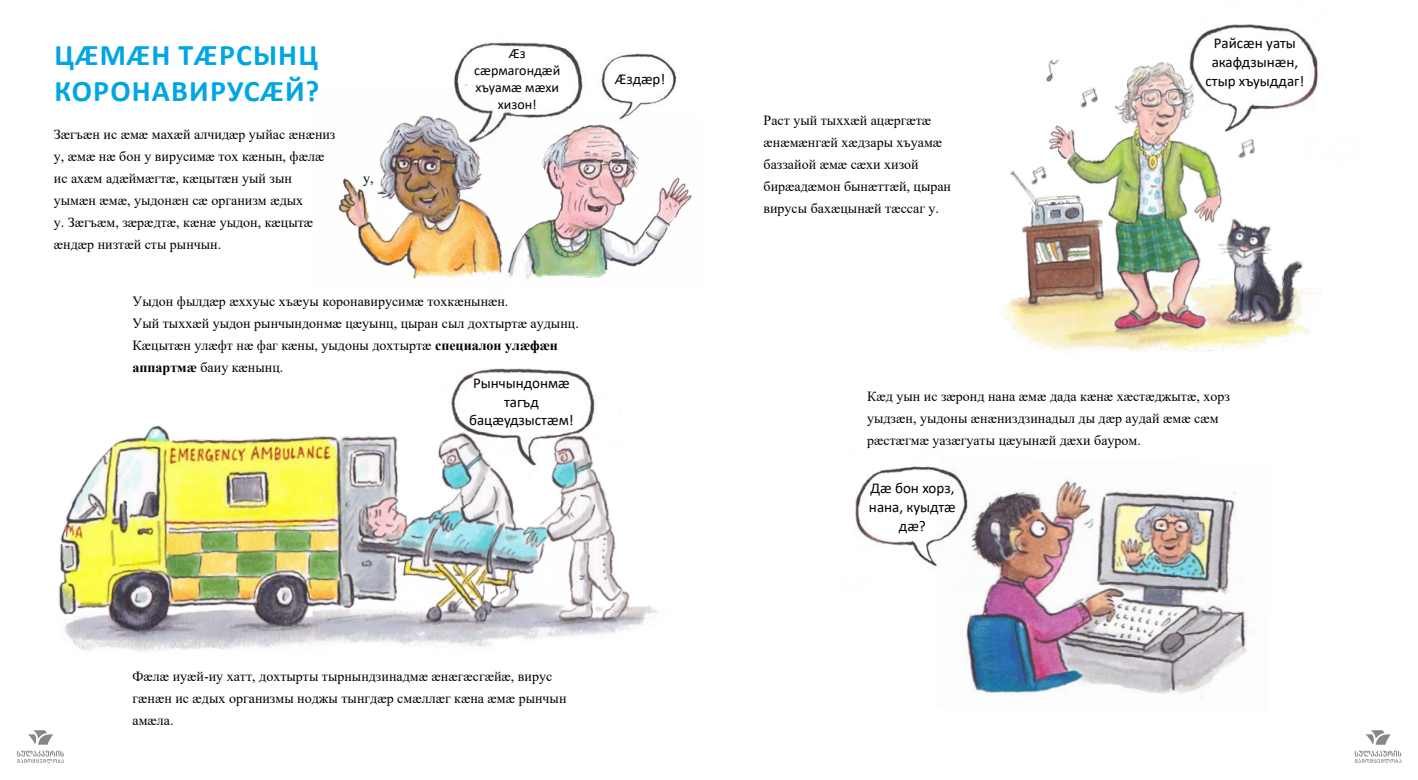
<style>
.page{position:relative;width:1418px;height:780px;background:#fff}
.page>*{position:absolute;margin:0;border:0;box-sizing:border-box;transform-origin:0 0}
.t1{font:700 30px/36px "Calibri";letter-spacing:.04em;color:#00a6e2}
.t2{font:15px/19px "Calibri";color:#000;text-align:center}
.t3{font:14px/22px "Times New Roman";color:#000}
.t4{font:14px/17px "Calibri";color:#000;text-align:center}
.s1{font-weight:700}
</style>
<div class="page">
<img style="left:966px;top:480px;width:281px;height:218px">
<img style="left:1001px;top:59px;width:320px;height:293px">
<img style="left:58px;top:425px;width:599px;height:227px">
<img style="left:338px;top:122px;width:146px;height:157px">
<img style="left:484px;top:177px;width:208px;height:102px">
<img style="left:855px;top:466px;width:125px;height:129px">
<img style="left:1174px;top:24px;width:147px;height:139px">
<img style="left:437px;top:368px;width:192px;height:111px">
<img style="left:642px;top:53px;width:36px;height:52px">
<img style="left:413px;top:42px;width:229px;height:142px">
<svg style="left:1365px;top:730px;width:25px;height:14px"></svg>
<svg style="left:1354px;top:750px;width:47px;height:13px"></svg>
<svg style="left:28px;top:730px;width:25px;height:14px"></svg>
<svg style="left:17px;top:750px;width:47px;height:13px"></svg>
<h1 class="t1" style="left:54px;top:37px;width:266px">ЦÆМÆН ТÆРСЫНЦ<br>КОРОНАВИРУСÆЙ?</h1>
<p class="t3" style="left:54px;top:123px;width:283px">Зæгъæн ис æмæ махæй алчидæр уыйас æнæниз у, æмæ нæ бон у вирусимæ тох кæнын, фæлæ ис ахæм адæймæгтæ, кæцытæн уый зын</p>
<p class="t3" style="left:54px;top:189px;width:261px">уымæн æмæ, уыдонæн сæ организм æдых у. Зæгъæм, зæрæдтæ, кæнæ уыдон, кæцытæ æндæр низтæй сты рынчын.</p>
<p class="t3" style="left:363px;top:167px;width:12px">у,</p>
<p class="t4" style="left:474px;top:44px;width:88px">Æз сæрмагондæй хъуамæ мæхи хизон!</p>
<p class="t3" style="left:132px;top:290px;width:448px">Уыдон фылдæр æххуыс хъæуы коронавирусимæ тохкæнынæн.<br>Уый тыххæй уыдон рынчындонмæ цæуынц, цыран сыл дохтыртæ аудынц.<br>Кæцытæн улæфт нæ фаг кæны, уыдоны дохтыртæ <span class="s1">специалон улæфæн аппартмæ</span> баиу кæнынц.</p>
<p class="t2" style="left:469px;top:374px;width:106px;line-height:18px">Рынчындонмæ тагъд бацæудзыстæм!</p>
<p class="t2" style="left:615px;top:69px;width:52px">Æздæр!</p>
<p class="t3" style="left:132px;top:665px;width:435px">Фæлæ иуæй-иу хатт, дохтырты тырнындзинадмæ æнæгæсгæйæ, вирус гæнæн ис æдых организмы ноджы тынгдæр смæллæг кæна æмæ рынчын амæла.</p>
<p class="t3" style="left:763px;top:109px;width:189px">Раст уый тыххæй ацæргæтæ æнæмæнгæй хæдзары хъуамæ баззайой æмæ сæхи хизой бирæадæмон бынæттæй, цыран вирусы бахæцынæй тæссаг у.</p>
<p class="t2" style="left:1205px;top:33px;width:100px">Райсæн уаты акафдзынæн, стыр хъуыддаг!</p>
<p class="t3" style="left:867px;top:385px;width:364px">Кæд уын ис зæронд нана æмæ дада кæнæ хæстæджытæ, хорз уыдзæн, уыдоны æнæниздзинадыл ды дæр аудай æмæ сæм рæстæгмæ уазæгуаты цæуынæй дæхи бауром.</p>
<p class="t2" style="left:869px;top:478px;width:88px">Дæ бон хорз, нана, куыдтæ дæ?</p>
</div>
